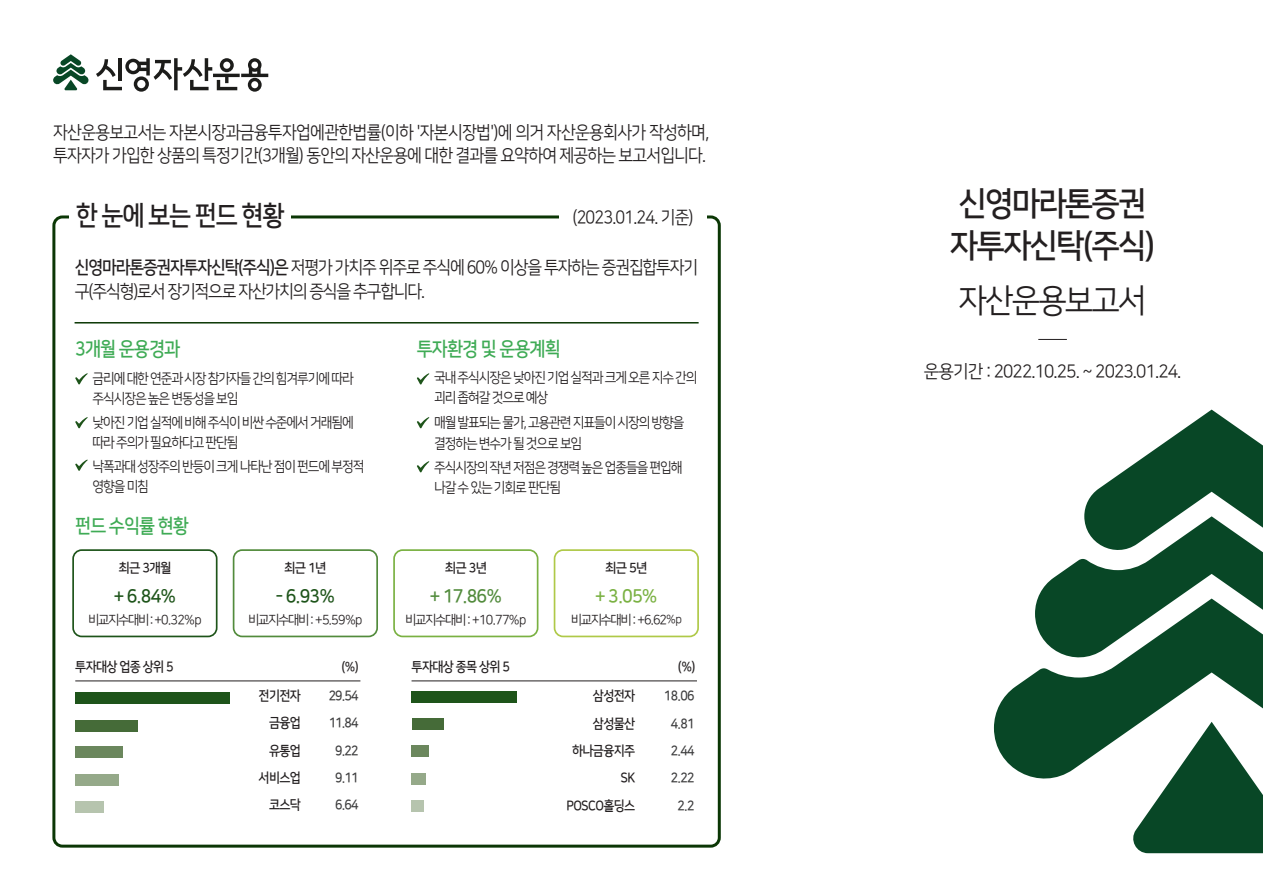
<style>
.page{position:relative;width:1263px;height:893px;background:#fff}
.page>*{position:absolute;margin:0;border:0;box-sizing:border-box;transform-origin:0 0}
.t1{font:33px "Nanum Square B";letter-spacing:-.06em;color:#231f20;scale:.95 1}
.t2{font:33px "Nanum Square R";letter-spacing:-.06em;color:#231f20;scale:.95 1}
.t3{font:27px "Nanum Square B";letter-spacing:-.05em;color:#231f20;scale:.9 1}
.t4{font:19.5px "Nanum Square B";letter-spacing:-.05em;color:#3fab55;scale:.9 1}
.t5{font:18.45px "Nanum Square B";color:#1e541a;scale:.95 1}
.t6{font:18.45px "Nanum Square B";color:#528b3c;scale:.95 1}
.t7{font:18.45px "Nanum Square B";color:#7ab142;scale:.95 1}
.t8{font:18px "Nanum Square R";letter-spacing:-.05em;color:#231f20;scale:.9 1}
.t9{font:18px/24px "Nanum Square R";letter-spacing:-.07em;color:#231f20;scale:.9 1}
.t10{font:18px "Nanum Square R";letter-spacing:-.05em;color:#231f20;scale:.95 1}
.t11{font:14.25px/19.5px "Nanum Square R";letter-spacing:-.08em;color:#231f20;scale:.9 1}
.t12{font:13.5px "Nanum Square B";letter-spacing:-.05em;color:#231f20;scale:.9 1}
.t13{font:13.5px "Nanum Square B";letter-spacing:-.07em;color:#3e3e3f;scale:.9 1}
.t14{font:13.35px "Nanum Square B";color:#231f20;scale:.9 1}
.t15{font:13.2px "Nanum Square R";letter-spacing:-.11em;color:#231f20;scale:.95 1}
.t16{font:13.2px "Nanum Square B";letter-spacing:-.05em;color:#231f20;scale:.95 1}
.t17{font:13.05px "Nanum Square B";color:#231f20;scale:.9 1}
.s1{font-family:"Nanum Square B"}
.s2{font-size:11.85px}
</style>
<div class="page">
<div style="left:52px;top:215px;width:669px;height:633px;border:3px solid #0b3705;border-radius:9px"></div>
<div style="left:554px;top:549px;width:145px;height:88px;border:2px solid #afc948;border-radius:9px"></div>
<hr style="left:75px;top:322px;width:624px;height:1px;background:#0b3705">
<div style="left:72px;top:549px;width:146px;height:88px;border:2px solid #1e541a;border-radius:9px"></div>
<div style="left:233px;top:549px;width:145px;height:88px;border:2px solid #528b3c;border-radius:9px"></div>
<div style="left:393px;top:549px;width:145px;height:88px;border:2px solid #7ab142;border-radius:9px"></div>
<div style="left:70px;top:195px;width:221px;height:41px;background:#fff"></div>
<div style="left:559px;top:205px;width:148px;height:24px;background:#fff"></div>
<div style="left:75px;top:692px;width:155px;height:12px;background:#1e541a"></div>
<div style="left:75px;top:720px;width:62px;height:11px;background:#456b38"></div>
<div style="left:412px;top:800px;width:12px;height:11px;background:#b6c4ae"></div>
<div style="left:75px;top:746px;width:47px;height:12px;background:#6b875d"></div>
<svg style="left:75px;top:774px;width:44px;height:12px"></svg>
<div style="left:75px;top:801px;width:28px;height:12px;background:#b6c4ae"></div>
<hr style="left:75px;top:681px;width:285px;height:1px;background:#231f20">
<div style="left:412px;top:691px;width:105px;height:12px;background:#1e541a"></div>
<div style="left:412px;top:718px;width:31px;height:12px;background:#456b38"></div>
<div style="left:412px;top:745px;width:17px;height:12px;background:#6b875d"></div>
<div style="left:412px;top:773px;width:14px;height:12px;background:#95a989"></div>
<hr style="left:412px;top:681px;width:285px;height:1px;background:#231f20">
<svg style="left:75px;top:373px;width:13px;height:12px"></svg>
<svg style="left:75px;top:417px;width:13px;height:11px"></svg>
<svg style="left:75px;top:459px;width:13px;height:12px"></svg>
<svg style="left:417px;top:373px;width:12px;height:12px"></svg>
<svg style="left:417px;top:417px;width:12px;height:11px"></svg>
<svg style="left:417px;top:461px;width:12px;height:12px"></svg>
<svg style="left:1038px;top:339px;width:29px;height:1px"></svg>
<svg style="left:53px;top:54px;width:35px;height:36px"></svg>
<svg style="left:96px;top:58px;width:172px;height:34px"></svg>
<svg style="left:1133px;top:793px;width:130px;height:60px;background:#1c5637"></svg>
<svg style="left:994px;top:670px;width:269px;height:123px;fill:#084726"></svg>
<svg style="left:1035px;top:410px;width:228px;height:260px"></svg>
<p class="t8" style="left:53px;top:123px;width:731px">자산운용보고서는 자본시장과금융투자업에관한법률(이하 '자본시장법')에 의거 자산운용회사가 작성하며,</p>
<p class="t8" style="left:53px;top:146px;width:727px">투자자가 가입한 상품의 특정기간(3개월) 동안의 자산운용에 대한 결과를 요약하여 제공하는 보고서입니다.</p>
<p class="t3" style="left:76px;top:201px;width:233px">한 눈에 보는 펀드 현황</p>
<p class="t8" style="left:572px;top:208px;width:136px">(2023.01.24. 기준)</p>
<p class="t9" style="left:75px;top:256px;width:694px"><span class="s1">신영마라톤증권자투자신탁(주식)은</span> 저평가 가치주 위주로 주식에 60% 이상을 투자하는 증권집합투자기 구(주식형)로서 장기적으로 자산가치의 증식을 추구합니다.</p>
<p class="t4" style="left:75px;top:338px;width:118px">3개월 운용경과</p>
<p class="t11" style="left:93px;top:369px;width:292px">금리에 대한 연준과 시장 참가자들 간의 힘겨루기에 따라</p>
<p class="t11" style="left:93px;top:389px;width:164px">주식시장은 높은 변동성을 보임</p>
<p class="t11" style="left:93px;top:413px;width:292px">낮아진 기업 실적에 비해 주식이 비싼 수준에서 거래됨에</p>
<p class="t11" style="left:93px;top:433px;width:164px">따라 주의가 필요하다고 판단됨</p>
<p class="t11" style="left:93px;top:457px;width:303px">낙폭과대 성장주의 반등이 크게 나타난 점이 펀드에 부정적</p>
<p class="t11" style="left:93px;top:477px;width:64px">영향을 미침</p>
<p class="t4" style="left:75px;top:515px;width:128px">펀드 수익률 현황</p>
<p class="t16" style="left:118px;top:560px;width:57px">최근 3개월</p>
<p class="t5" style="left:114px;top:586px;width:67px">+ 6.84%</p>
<p class="t15" style="left:88px;top:613px;width:121px">비교지수대비 : +0.32%p</p>
<p class="t16" style="left:284px;top:560px;width:46px">최근 1년</p>
<p class="t5" style="left:276px;top:586px;width:64px">- 6.93%</p>
<p class="t15" style="left:248px;top:613px;width:122px">비교지수대비 : +5.59%p</p>
<p class="t12" style="left:75px;top:660px;width:111px">투자대상 업종 상위 5</p>
<p class="t17" style="left:342px;top:660px;width:21px">(%)</p>
<p class="t12" style="left:259px;top:689px;width:49px">전기전자</p>
<p class="t13" style="left:329px;top:689px;width:35px">29.54</p>
<p class="t12" style="left:269px;top:716px;width:37px">금융업</p>
<p class="t13" style="left:329px;top:716px;width:35px">11.84</p>
<p class="t12" style="left:269px;top:743px;width:37px">유통업</p>
<p class="t13" style="left:335px;top:743px;width:27px">9.22</p>
<p class="t12" style="left:259px;top:770px;width:49px">서비스업</p>
<p class="t13" style="left:335px;top:770px;width:27px">9.11</p>
<p class="t12" style="left:269px;top:798px;width:37px">코스닥</p>
<p class="t13" style="left:335px;top:798px;width:27px">6.64</p>
<p class="t4" style="left:417px;top:338px;width:161px">투자환경 및 운용계획</p>
<p class="t11" style="left:434px;top:368px;width:294px">국내 주식시장은 낮아진 기업 실적과 크게 오른 지수 간의 괴리 좁혀갈 것으로 예상</p>
<p class="t11" style="left:434px;top:413px;width:280px;line-height:20.2px">매월 발표되는 물가, 고용관련 지표들이 시장의 방향을 결정하는 변수가 될 것으로 보임</p>
<p class="t11" style="left:434px;top:458px;width:277px">주식시장의 작년 저점은 경쟁력 높은 업종들을 편입해 나갈 수 있는 기회로 판단됨</p>
<p class="t16" style="left:445px;top:560px;width:46px">최근 3년</p>
<p class="t6" style="left:430px;top:586px;width:77px">+ 17.86%</p>
<p class="t15" style="left:405px;top:613px;width:129px">비교지수대비 : +10.77%p</p>
<p class="t16" style="left:605px;top:560px;width:46px">최근 5년</p>
<p class="t7" style="left:595px;top:586px;width:67px">+ 3.05%</p>
<p class="t15" style="left:571px;top:613px;width:119px">비교지수대비 : +6.62<span class="s2">%p</span></p>
<p class="t12" style="left:412px;top:660px;width:111px">투자대상 종목 상위 5</p>
<p class="t14" style="left:678px;top:660px;width:21px">(%)</p>
<p class="t12" style="left:593px;top:689px;width:49px">삼성전자</p>
<p class="t13" style="left:664px;top:689px;width:36px">18.06</p>
<p class="t12" style="left:593px;top:716px;width:49px">삼성물산</p>
<p class="t13" style="left:671px;top:716px;width:28px">4.81</p>
<p class="t12" style="left:572px;top:743px;width:72px">하나금융지주</p>
<p class="t13" style="left:671px;top:743px;width:28px">2.44</p>
<p class="t12" style="left:620px;top:771px;width:18px">SK</p>
<p class="t13" style="left:671px;top:771px;width:28px">2.22</p>
<p class="t12" style="left:566px;top:798px;width:78px">POSCO홀딩스</p>
<p class="t13" style="left:677px;top:798px;width:21px">2.2</p>
<p class="t1" style="left:958px;top:186px;width:200px">신영마라톤증권</p>
<p class="t1" style="left:950px;top:228px;width:218px">자투자신탁(주식)</p>
<p class="t2" style="left:958px;top:283px;width:200px">자산운용보고서</p>
<p class="t10" style="left:924px;top:362px;width:273px">운용기간 : 2022.10.25. ~ 2023.01.24.</p>
</div>
